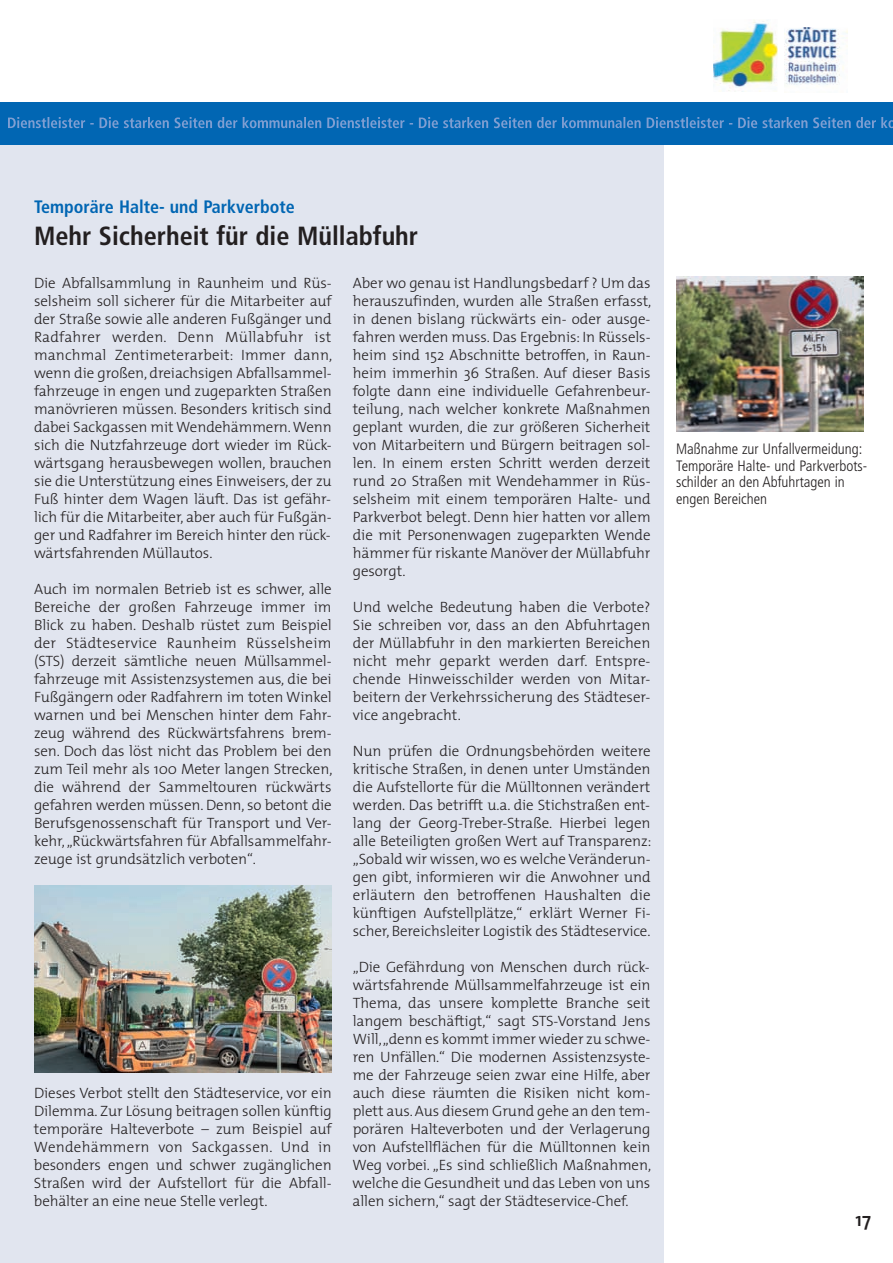
<style>
.page{position:relative;width:893px;height:1263px;background:#fff}
.page>*{position:absolute;margin:0;border:0;box-sizing:border-box;transform-origin:0 0}
.t1{font:700 condensed 26.25px "Frutiger";color:#231f20}
.t2{font:600 19.5px "The Mix";color:#231f20}
.t3{font:700 condensed 18px "Frutiger";color:#0166b3}
.t4{font:300 15px/18px "The Mix";letter-spacing:-.005em;color:#231f20;text-align:justify}
.t5{font:300 condensed 15px/16.5px "Frutiger";color:#231f20}
</style>
<div class="page">
<div style="left:0;top:145px;width:663px;height:1118px;background:#e1e5ef"></div>
<div style="left:0;top:102px;width:893px;height:43px;background:#0166b3"></div>
<img style="left:713px;top:20px;width:65px;height:71px">
<img style="left:784px;top:27px;width:63px;height:58px">
<img style="left:34px;top:885px;width:298px;height:188px">
<img style="left:676px;top:276px;width:187px;height:155px">
<p class="t3" style="left:34px;top:200px;width:262px">Temporäre Halte- und Parkverbote</p>
<h1 class="t1" style="left:34px;top:225px;width:386px">Mehr Sicherheit für die Müllabfuhr</h1>
<p class="t4" style="left:34px;top:273px;width:300px">Die Abfallsammlung in Raunheim und Rüs&shy;selsheim soll sicherer für die Mitarbeiter auf der Straße sowie alle anderen Fußgänger und Radfahrer werden. Denn Müllabfuhr ist manchmal Zentimeterarbeit: Immer dann, wenn die großen, dreiachsigen Abfallsammel&shy;fahrzeuge in engen und zugeparkten Straßen manövrieren müssen. Besonders kritisch sind dabei Sackgassen mit Wendehämmern. Wenn sich die Nutzfahrzeuge dort wieder im Rück&shy;wärtsgang herausbewegen wollen, brauchen sie die Unterstützung eines Einweisers, der zu Fuß hinter dem Wagen läuft. Das ist gefähr&shy;lich für die Mitarbeiter, aber auch für Fußgän&shy;ger und Radfahrer im Bereich hinter den rück&shy;wärtsfahrenden Müllautos.</p>
<p class="t4" style="left:34px;top:579px;width:300px">Auch im normalen Betrieb ist es schwer, alle Bereiche der großen Fahrzeuge immer im Blick zu haben. Deshalb rüstet zum Beispiel der Städteservice Raunheim Rüsselsheim (STS) derzeit sämtliche neuen Müllsammel&shy;fahrzeuge mit Assistenzsystemen aus, die bei Fußgängern oder Radfahrern im toten Winkel warnen und bei Menschen hinter dem Fahr&shy;zeug während des Rückwärtsfahrens brem&shy;sen. Doch das löst nicht das Problem bei den zum Teil mehr als 100 Meter langen Strecken, die während der Sammeltouren rückwärts gefahren werden müssen. Denn, so betont die Berufsgenossenschaft für Transport und Ver&shy;kehr, „Rückwärtsfahren für Abfallsammelfahr&shy;zeuge ist grundsätzlich verboten“.</p>
<p class="t4" style="left:353px;top:273px;width:300px">Aber wo genau ist Handlungsbedarf ? Um das herauszufinden, wurden alle Straßen erfasst, in denen bislang rückwärts ein- oder ausge&shy;fahren werden muss. Das Ergebnis: In Rüssels&shy;heim sind 152 Abschnitte betroffen, in Raun&shy;heim immerhin 36 Straßen. Auf dieser Basis folgte dann eine individuelle Gefahrenbeur&shy;teilung, nach welcher konkrete Maßnahmen geplant wurden, die zur größeren Sicherheit von Mitarbeitern und Bürgern beitragen sol&shy;len. In einem ersten Schritt werden derzeit rund 20 Straßen mit Wendehammer in Rüs&shy;selsheim mit einem temporären Halte- und Parkverbot belegt. Denn hier hatten vor allem die mit Personenwagen zugeparkten Wende hämmer für riskante Manöver der Müllabfuhr gesorgt.</p>
<p class="t4" style="left:353px;top:597px;width:299px">Und welche Bedeutung haben die Verbote?<br>Sie schreiben vor, dass an den Abfuhrtagen der Müllabfuhr in den markierten Bereichen nicht mehr geparkt werden darf. Entspre&shy;chende Hinweisschilder werden von Mitar&shy;beitern der Verkehrssicherung des Städteser&shy;vice angebracht.</p>
<p class="t4" style="left:353px;top:741px;width:300px">Nun prüfen die Ordnungsbehörden weitere kritische Straßen, in denen unter Umständen die Aufstellorte für die Mülltonnen verändert werden. Das betrifft u.a. die Stichstraßen ent&shy;lang der Georg-Treber-Straße. Hierbei legen alle Beteiligten großen Wert auf Transparenz: „Sobald wir wissen, wo es welche Veränderun&shy;gen gibt, informieren wir die Anwohner und erläutern den betroffenen Haushalten die künftigen Aufstellplätze,“ erklärt Werner Fi&shy;scher, Bereichsleiter Logistik des Städteservice.</p>
<p class="t4" style="left:353px;top:957px;width:300px">„Die Gefährdung von Menschen durch rück&shy;wärtsfahrende Müllsammelfahrzeuge ist ein Thema, das unsere komplette Branche seit langem beschäftigt,“ sagt STS-Vorstand Jens Will, „denn es kommt immer wieder zu schwe&shy;ren Unfällen.“ Die modernen Assistenzsyste&shy;me der Fahrzeuge seien zwar eine Hilfe, aber auch diese räumten die Risiken nicht kom&shy;plett aus. Aus diesem Grund gehe an den tem&shy;porären Halteverboten und der Verlagerung von Aufstellflächen für die Mülltonnen kein Weg vorbei. „Es sind schließlich Maßnahmen, welche die Gesundheit und das Leben von uns allen sichern,“ sagt der Städteservice-Chef.</p>
<p class="t4" style="left:34px;top:1083px;width:299px">Dieses Verbot stellt den Städteservice, vor ein Dilemma. Zur Lösung beitragen sollen künftig temporäre Halteverbote – zum Beispiel auf Wendehämmern von Sackgassen. Und in besonders engen und schwer zugänglichen Straßen wird der Aufstellort für die Abfall&shy;behälter an eine neue Stelle verlegt.</p>
<p class="t5" style="left:676px;top:442px;width:193px">Maßnahme zur Unfallvermeidung:<br>Temporäre Halte- und Parkverbots&shy;schilder an den Abfuhrtagen in engen Bereichen</p>
<h2 class="t2" style="left:855px;top:1203px;width:17px">17</h2>
</div>
